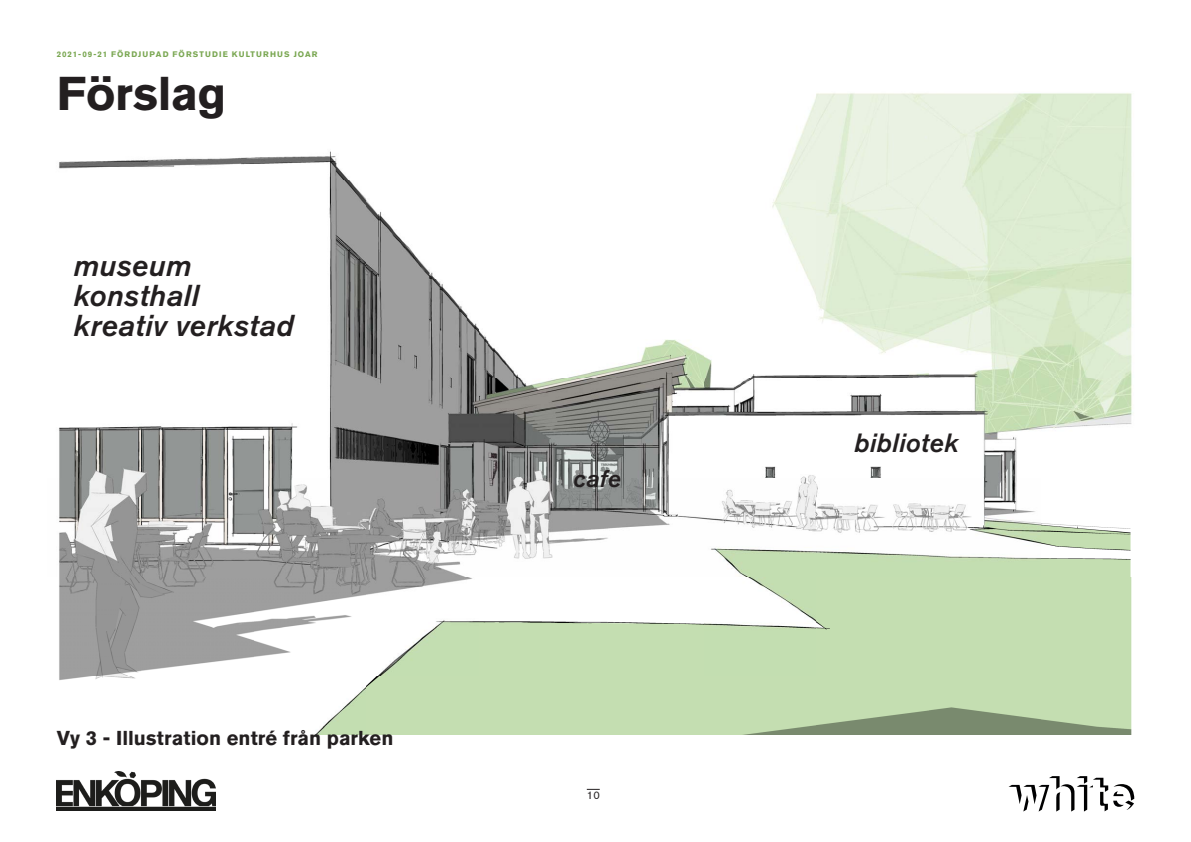
<style>
.page{position:relative;width:1191px;height:842px;background:#fff}
.page>*{position:absolute;margin:0;border:0;box-sizing:border-box;transform-origin:0 0}
.Rubrik_Heading_1{font:700 47px "Akzidenz Grotesk Std";letter-spacing:-.005em;color:#231f20}
.Underrubrik__Third_H{font:italic 500 30px "Akzidenz Grotesk Std";letter-spacing:.015em;color:#231f20}
.Underrubrik__Third_H-2{font:italic 500 26.2px "Akzidenz Grotesk Std";letter-spacing:.015em;color:#231f20}
.Underrubrik__Third_H-3{font:italic 500 24px "Akzidenz Grotesk Std";color:#231f20}
.Rubrik_Heading_2{font:700 20px "Akzidenz Grotesk Std";color:#231f20}
.t1{font:11px "Akzidenz Grotesk Std";color:#231f20}
.t2{font:700 8px "Akzidenz Grotesk Std";letter-spacing:.14em;color:#7aa752}
</style>
<div class="page">
<svg style="left:587px;top:789px;width:13px;height:1px"></svg>
<svg style="left:1008px;top:776px;width:126px;height:35px"></svg>
<img style="left:57px;top:771px;width:158px;height:39px">
<img style="left:59px;top:93px;width:1073px;height:642px">
<p class="t2" style="left:57px;top:50px;width:262px">2021-09-21 FÖRDJUPAD FÖRSTUDIE KULTURHUS JOAR</p>
<p class="Rubrik_Heading_1" style="left:57px;top:66px;width:171px">Förslag</p>
<p class="Underrubrik__Third_H" style="left:73px;top:248px;width:119px">museum</p>
<p class="Underrubrik__Third_H" style="left:73px;top:278px;width:127px">konsthall</p>
<p class="Underrubrik__Third_H" style="left:73px;top:309px;width:222px">kreativ verkstad</p>
<p class="Rubrik_Heading_2" style="left:57px;top:726px;width:338px">Vy 3 - Illustration entré från parken</p>
<p class="Underrubrik__Third_H-3" style="left:573px;top:465px;width:49px">cafe</p>
<h3 class="t1" style="left:587px;top:789px;width:14px">10</h3>
<p class="Underrubrik__Third_H-2" style="left:854px;top:427px;width:106px">bibliotek</p>
</div>
